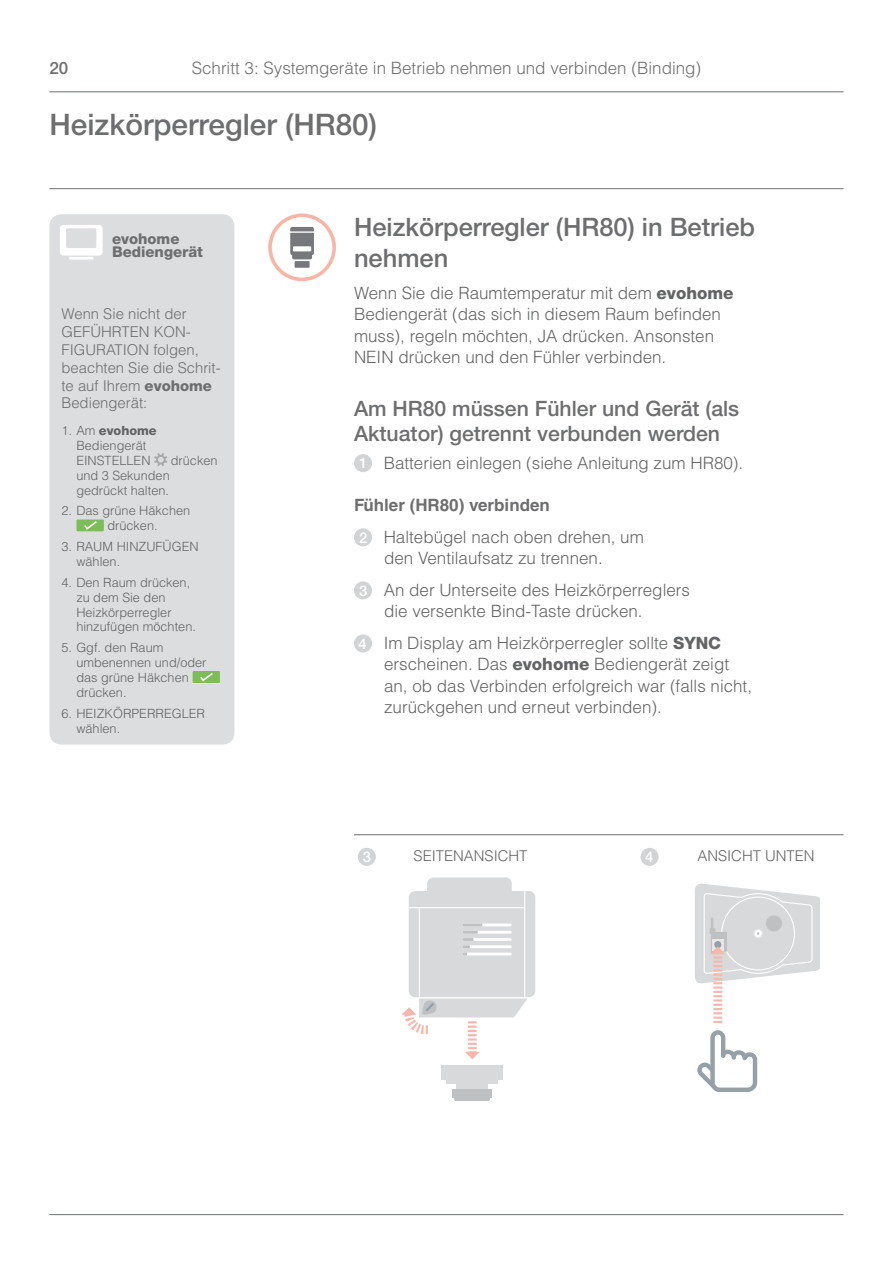
<style>
.page{position:relative;width:893px;height:1263px;background:#fff}
.page>*{position:absolute;margin:0;border:0;box-sizing:border-box;transform-origin:0 0}
.t1{font:500 29.7px "Helvetica Neue";color:#6d6e70}
.t2{font:500 25.5px/31.8px "Helvetica Neue";color:#6d6e70}
.t3{font:500 21.15px/24.8px "Helvetica Neue";color:#6d6e70}
.t4{font:300 16.95px/21.1px "Helvetica LT Std";color:#636466}
.t5{font:300 16.95px "Helvetica LT Std";color:#6d6e70}
.t6{font:500 16.95px "Helvetica Neue";color:#6d6e70}
.t7{font:300 14.85px/17.9px "Helvetica LT Std";color:#6d6e70}
.t8{font:300 14.85px "Helvetica LT Std";color:#636466}
.t9{font:800 14.85px/12.8px "Helvetica Neue";color:#6d6e70}
.t10{font:500 14.7px "Helvetica Neue";color:#fff}
.t11{font:300 12.75px/14.9px "Helvetica LT Std";color:#636466}
.t12{font:800 12.75px "Helvetica Neue";color:#636466}
.s1{font-family:"Helvetica Neue";font-weight:800}
.s2{font-family:"Helvetica LT Std";font-weight:300}
.s3{font-family:"Helvetica Neue";font-weight:500;font-size:14.7px;color:#fff}
.s4{font-weight:700;color:#6d6e70}
</style>
<div class="page">
<div style="left:354px;top:454px;width:18px;height:18px;background:#d1d3d4;border-radius:50%"></div>
<div style="left:354px;top:528px;width:18px;height:18px;background:#d1d3d4;border-radius:50%"></div>
<div style="left:354px;top:581px;width:18px;height:18px;background:#d1d3d4;border-radius:50%"></div>
<div style="left:354px;top:634px;width:18px;height:18px;background:#d1d3d4;border-radius:50%"></div>
<svg style="left:268px;top:214px;width:68px;height:67px"></svg>
<div style="left:49px;top:214px;width:185px;height:531px;background:#dcddde;border-radius:12px"></div>
<svg style="left:154px;top:453px;width:13px;height:13px"></svg>
<svg style="left:76px;top:519px;width:28px;height:13px"></svg>
<svg style="left:192px;top:671px;width:28px;height:12px"></svg>
<div style="left:60px;top:225px;width:43px;height:31px;background:#fff;border-radius:3px"></div>
<div style="left:66px;top:228px;width:30px;height:20px;background:#dcddde;border-radius:2px"></div>
<hr style="left:69px;top:257px;width:24px;height:3px;background:#fff">
<div style="left:640px;top:848px;width:18px;height:18px;background:#d1d3d4;border-radius:50%"></div>
<div style="left:409px;top:891px;width:126px;height:106px;background:#d8d9db;border-radius:7px"></div>
<hr style="left:462px;top:924px;width:49px;height:2px;background:#fff;border-radius:2px">
<hr style="left:462px;top:931px;width:49px;height:3px;background:#fff;border-radius:2px">
<hr style="left:462px;top:938px;width:49px;height:3px;background:#fff;border-radius:2px">
<hr style="left:462px;top:945px;width:49px;height:3px;background:#fff;border-radius:2px">
<hr style="left:462px;top:953px;width:49px;height:2px;background:#fff;border-radius:2px">
<svg style="left:427px;top:877px;width:84px;height:14px"></svg>
<hr style="left:409px;top:907px;width:115px;height:1px;background:#fff">
<hr style="left:524px;top:891px;width:1px;height:106px;background:#fff">
<hr style="left:419px;top:908px;width:1px;height:89px;background:#fff">
<svg style="left:462px;top:924px;width:20px;height:31px"></svg>
<svg style="left:452px;top:1089px;width:40px;height:11px"></svg>
<div style="left:456px;top:1082px;width:32px;height:7px;background:#d8d9db"></div>
<div style="left:446px;top:1065px;width:52px;height:19px;background:#d8d9db"></div>
<div style="left:489px;top:1065px;width:14px;height:15px;background:#d8d9db"></div>
<div style="left:441px;top:1065px;width:14px;height:15px;background:#d8d9db"></div>
<svg style="left:402px;top:999px;width:125px;height:60px"></svg>
<svg style="left:697px;top:1030px;width:60px;height:62px"></svg>
<svg style="left:695px;top:884px;width:124px;height:139px"></svg>
<hr style="left:354px;top:834px;width:489px;height:1px;background:#6d6e70">
<div style="left:358px;top:848px;width:18px;height:18px;background:#d1d3d4;border-radius:50%"></div>
<hr style="left:49px;top:188px;width:794px;height:1px;background:#6d6e70">
<hr style="left:49px;top:1214px;width:794px;height:1px;background:#6d6e70">
<hr style="left:49px;top:92px;width:794px;height:1px;background:#6d6e70">
<p class="t6" style="left:49px;top:62px;width:20px">20</p>
<p class="t5" style="left:192px;top:61px;width:511px">Schritt 3: Systemgeräte in Betrieb nehmen und verbinden (Binding)</p>
<h1 class="t1" style="left:49px;top:114px;width:329px">Heizkörperregler (HR80)</h1>
<p class="t9" style="left:112px;top:234px;width:93px">evohome<br>Bediengerät</p>
<p class="t7" style="left:61px;top:306px;width:161px">Wenn Sie nicht der<br>GEFÜHRTEN KON-<br>FIGURATION folgen, beachten Sie die Schrit&shy;te auf Ihrem <span class="s1">evohome<br></span>Bediengerät:</p>
<p class="t12" style="left:61px;top:426px;width:97px"><span class="s2">1. Am</span> evohome</p>
<p class="t11" style="left:76px;top:439px;width:76px">Bediengerät<br>EINSTELLEN</p>
<p class="t11" style="left:171px;top:454px;width:48px">drücken</p>
<p class="t11" style="left:76px;top:469px;width:95px">und 3 Sekunden gedrückt halten.</p>
<p class="t11" style="left:107px;top:505px;width:84px;text-indent:-46px">2. Das grüne Häkchen drücken.</p>
<p class="t11" style="left:76px;top:540px;width:124px;text-indent:-15px">3. RAUM HINZUFÜGEN wählen.</p>
<p class="t11" style="left:76px;top:576px;width:121px;text-indent:-15px">4. Den Raum drücken, zu dem Sie den<br>Heizkörperregler hinzufügen möchten.</p>
<p class="t11" style="left:76px;top:641px;width:132px;text-indent:-15px">5. Ggf. den Raum umbenennen und/oder das grüne Häkchen drücken.</p>
<p class="t11" style="left:76px;top:707px;width:130px;text-indent:-15px">6. HEIZKÖRPERREGLER wählen.</p>
<h2 class="t2" style="left:354px;top:213px;width:402px">Heizkörperregler (HR80) in Betrieb nehmen</h2>
<p class="t4" style="left:354px;top:284px;width:381px">Wenn Sie die Raumtemperatur mit dem <span class="s1">evohome </span>Bediengerät (das sich in diesem Raum befinden muss), regeln möchten, JA drücken. Ansonsten NEIN drücken und den Fühler verbinden.</p>
<p class="t3" style="left:354px;top:398px;width:387px">Am HR80 müssen Fühler und Gerät (als<br>Aktuator) getrennt verbunden werden</p>
<p class="t4" style="left:359px;top:454px;width:386px"><span class="s3">1</span> Batterien einlegen (siehe Anleitung zum HR80).</p>
<p class="t4" style="left:354px;top:491px;width:291px;line-height:31.8px"><span class="s4">Fühler (HR80) verbinden<br></span><span class="s3">2</span> Haltebügel nach oben drehen, um</p>
<p class="t4" style="left:359px;top:544px;width:332px;line-height:31.8px;text-indent:25px">den Ventilaufsatz zu trennen.<br><span class="s3">3</span> An der Unterseite des Heizkörperreglers</p>
<p class="t4" style="left:358px;top:597px;width:364px;line-height:31.8px;text-indent:26px">die versenkte Bind-Taste drücken.<br><span class="s3">4</span> Im Display am Heizkörperregler sollte <span class="s1">SYNC</span></p>
<p class="t4" style="left:384px;top:655px;width:369px">erscheinen. Das <span class="s1">evohome</span> Bediengerät zeigt an, ob das Verbinden erfolgreich war (falls nicht, zurückgehen und erneut verbinden).</p>
<p class="t10" style="left:363px;top:852px;width:10px">3</p>
<p class="t8" style="left:413px;top:851px;width:115px">SEITENANSICHT</p>
<p class="t8" style="left:697px;top:851px;width:119px">ANSICHT UNTEN</p>
<p class="t10" style="left:645px;top:852px;width:10px">4</p>
</div>
